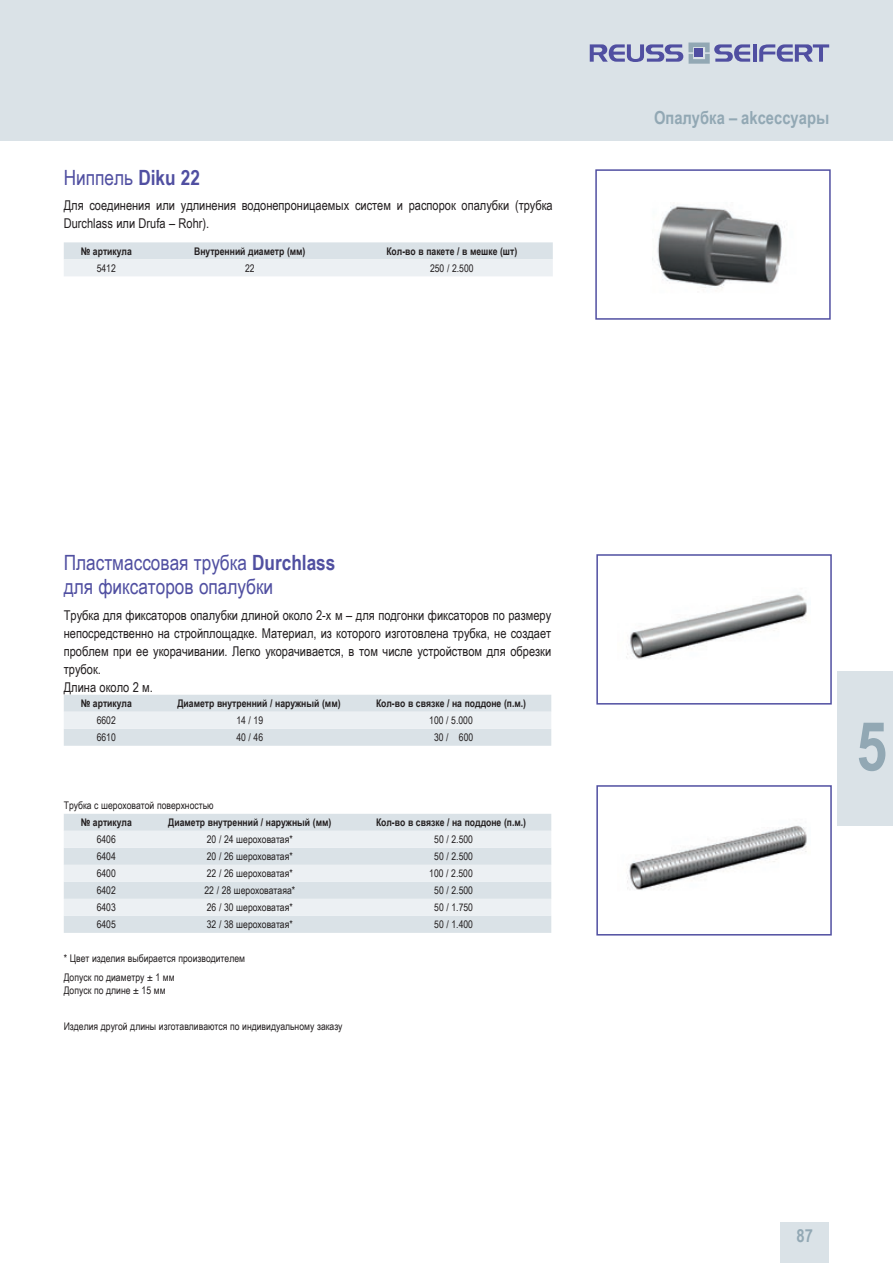
<style>
.page{position:relative;width:893px;height:1263px;background:#fff}
.page>*{position:absolute;margin:0;border:0;box-sizing:border-box;transform-origin:0 0}
.t1{font:700 67.5px "Arial Narrow";color:#92a8b4}
.t2{font:21px/24px "Arial Narrow";color:#504fa1}
.t3{font:700 18px "Arial Narrow";color:#92a8b4}
.t4{font:13.5px/18px "Arial Narrow";color:#231f20}
.t5{font:10.5px/18.8px "Arial Narrow";color:#231f20}
.t6{font:700 10.5px "Arial Narrow";color:#231f20}
.s1{font-weight:700}
</style>
<div class="page">
<div style="left:838px;top:672px;width:55px;height:154px;background:#dae2e7"></div>
<div style="left:0;top:0;width:893px;height:140px;background:#dae2e7"></div>
<div style="left:780px;top:1222px;width:49px;height:41px;background:#dae2e7"></div>
<svg style="left:753px;top:44px;width:3px;height:18px"></svg>
<svg style="left:759px;top:44px;width:70px;height:18px"></svg>
<svg style="left:590px;top:43px;width:160px;height:21px"></svg>
<div style="left:695px;top:49px;width:8px;height:8px;background:#504fa1"></div>
<img style="left:652px;top:205px;width:133px;height:85px">
<div style="left:595px;top:169px;width:236px;height:151px;border:2px solid #504fa1"></div>
<svg style="left:64px;top:242px;width:489px;height:34px;background:#e3e9ed"></svg>
<img style="left:626px;top:594px;width:181px;height:65px">
<div style="left:596px;top:554px;width:236px;height:150px;border:2px solid #504fa1"></div>
<img style="left:627px;top:825px;width:180px;height:65px">
<div style="left:596px;top:785px;width:236px;height:150px;border:2px solid #504fa1"></div>
<div style="left:64px;top:695px;width:487px;height:238px;background:#dae2e7"></div>
<svg style="left:64px;top:712px;width:487px;height:204px"></svg>
<h2 class="t2" style="left:64px;top:165px;width:138px">Ниппель <span class="s1">Diku 22</span></h2>
<p class="t4" style="left:64px;top:195px;width:490px">Для соединения или удлинения водонепроницаемых систем и распорок опалубки (трубка<br>Durchlass или Drufa – Rohr).</p>
<p class="t6" style="left:81px;top:243px;width:53px">№ артикула</p>
<p class="t6" style="left:194px;top:243px;width:113px">Внутренний диаметр (мм)</p>
<p class="t6" style="left:386px;top:243px;width:132px">Кол-во в пакете / в мешке (шт)</p>
<p class="t5" style="left:97px;top:258px;width:21px">5412</p>
<p class="t5" style="left:245px;top:258px;width:11px">22</p>
<p class="t5" style="left:430px;top:258px;width:45px">250 / 2.500</p>
<h3 class="t3" style="left:654px;top:104px;width:177px">Опалубка – аkсессуары</h3>
<h2 class="t2" style="left:64px;top:550px;width:273px">Пластмассовая трубка <span class="s1">Durchlass </span>для фиксаторов опалубки</h2>
<p class="t4" style="left:64px;top:605px;width:489px">Трубка для фиксаторов опалубки длиной около 2-х м – для подгонки фиксаторов по размеру непосредственно на стройплощадке. Материал, из которого изготовлена трубка, не создает проблем при ее укорачивании. Легко укорачивается, в том числе устройством для обрезки трубок.<br>Длина около 2 м.</p>
<p class="t6" style="left:81px;top:695px;width:53px">№ артикула</p>
<p class="t6" style="left:178px;top:695px;width:165px">Диаметр внутренний / наружный (мм)</p>
<p class="t6" style="left:376px;top:695px;width:152px">Кол-во в связке / на поддоне (п.м.)</p>
<p class="t5" style="left:97px;top:711px;width:21px">6602</p>
<p class="t5" style="left:236px;top:711px;width:28px">14 / 19</p>
<p class="t5" style="left:429px;top:711px;width:45px">100 / 5.000</p>
<p class="t5" style="left:97px;top:728px;width:21px">6610</p>
<p class="t5" style="left:236px;top:728px;width:28px">40 / 46</p>
<p class="t5" style="left:434px;top:728px;width:41px">30 / 600</p>
<p class="t5" style="left:64px;top:796px;width:151px">Трубка с шероховатой поверхностью</p>
<p class="t6" style="left:81px;top:814px;width:53px">№ артикула</p>
<p class="t6" style="left:168px;top:814px;width:165px">Диаметр внутренний / наружный (мм)</p>
<p class="t6" style="left:376px;top:814px;width:152px">Кол-во в связке / на поддоне (п.м.)</p>
<p class="t5" style="left:97px;top:830px;width:21px">6406</p>
<p class="t5" style="left:207px;top:830px;width:87px">20 / 24 шероховатая*</p>
<p class="t5" style="left:434px;top:830px;width:40px">50 / 2.500</p>
<p class="t5" style="left:97px;top:847px;width:21px">6404</p>
<p class="t5" style="left:207px;top:847px;width:87px">20 / 26 шероховатая*</p>
<p class="t5" style="left:434px;top:847px;width:40px">50 / 2.500</p>
<p class="t5" style="left:97px;top:864px;width:21px">6400</p>
<p class="t5" style="left:207px;top:864px;width:87px">22 / 26 шероховатая*</p>
<p class="t5" style="left:429px;top:864px;width:45px">100 / 2.500</p>
<p class="t5" style="left:97px;top:881px;width:21px">6402</p>
<p class="t5" style="left:204px;top:881px;width:92px">22 / 28 шероховатаяa*</p>
<p class="t5" style="left:434px;top:881px;width:40px">50 / 2.500</p>
<p class="t5" style="left:97px;top:898px;width:21px">6403</p>
<p class="t5" style="left:207px;top:898px;width:87px">26 / 30 шероховатая*</p>
<p class="t5" style="left:434px;top:898px;width:40px">50 / 1.750</p>
<p class="t5" style="left:97px;top:915px;width:21px">6405</p>
<p class="t5" style="left:207px;top:915px;width:87px">32 / 38 шероховатая*</p>
<p class="t5" style="left:434px;top:915px;width:40px">50 / 1.400</p>
<p class="t5" style="left:64px;top:949px;width:183px">* Цвет изделия выбирается производителем<br>Допуск по диаметру ± 1 мм</p>
<p class="t5" style="left:64px;top:981px;width:103px">Допуск по длине ± 15 мм</p>
<p class="t5" style="left:64px;top:1017px;width:280px">Изделия другой длины изготавливаются по индивидуальному заказу</p>
<h1 class="t1" style="left:856px;top:695px;width:32px">5</h1>
<h3 class="t3" style="left:796px;top:1222px;width:18px">87</h3>
</div>
